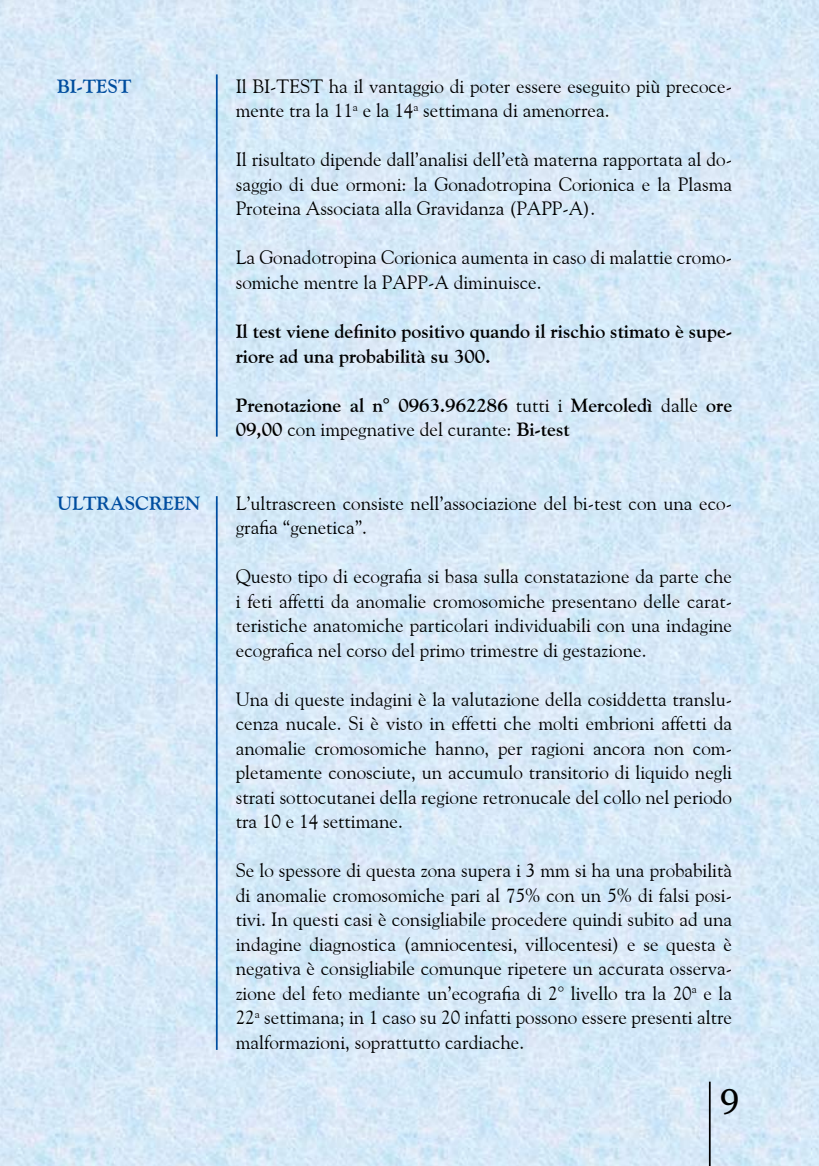
<style>
.page{position:relative;width:819px;height:1166px;background:#fff}
.page>*{position:absolute;margin:0;border:0;box-sizing:border-box;transform-origin:0 0}
.t1{font:35px "Georgia";color:#000}
.t2{font:19.25px/24.5px "Goudy Old Style BT";color:#000;text-align:justify}
.t3{font:700 19.25px/24.5px "Goudy Old Style BT";color:#000}
.t4{font:700 19.25px "Goudy Old Style BT";color:#004d9f}
.s1{font-weight:400}
</style>
<div class="page">
<img style="left:0;top:0;width:819px;height:1166px">
<hr style="left:708px;top:1081px;width:2px;height:85px;background:#000">
<hr style="left:216px;top:74px;width:2px;height:363px;background:#004d9f">
<hr style="left:216px;top:496px;width:2px;height:554px;background:#004d9f">
<p class="t4" style="left:57px;top:74px;width:76px">BI-TEST</p>
<p class="t4" style="left:57px;top:491px;width:145px">ULTRASCREEN</p>
<p class="t2" style="left:236px;top:74px;width:498px;text-indent:93px">ha il vantaggio di poter essere eseguito più precoce&shy;mente tra la 11<sup>a</sup> e la 14<sup>a</sup> settimana di amenorrea.</p>
<p class="t2" style="left:236px;top:147px;width:498px">Il risultato dipende dall’analisi dell’età materna rapportata al do&shy;saggio di due ormoni: la Gonadotropina Corionica e la Plasma Proteina Associata alla Gravidanza (PAPP-A).</p>
<p class="t2" style="left:236px;top:245px;width:498px">La Gonadotropina Corionica aumenta in caso di malattie cromo&shy;somiche mentre la PAPP-A diminuisce.</p>
<p class="t3" style="left:236px;top:319px;width:498px">Il test viene definito positivo quando il rischio stimato è supe&shy;riore ad una probabilità su 300.</p>
<p class="t3" style="left:236px;top:392px;width:498px">Prenotazione al n° 0963.962286 <span class="s1">tutti i</span> Mercoledì <span class="s1">dalle</span> ore<br>09,00 <span class="s1">con impegnative del curante:</span> Bi-test</p>
<p class="t2" style="left:236px;top:74px;width:54px">Il Bi-test</p>
<p class="t2" style="left:236px;top:490px;width:498px">L’ultrascreen consiste nell’associazione del bi-test con una eco&shy;grafia “genetica”.</p>
<p class="t2" style="left:236px;top:564px;width:498px">Questo tipo di ecografia si basa sulla constatazione da parte che i feti affetti da anomalie cromosomiche presentano delle carat&shy;teristiche anatomiche particolari individuabili con una indagine ecografica nel corso del primo trimestre di gestazione.</p>
<p class="t2" style="left:236px;top:686px;width:498px">Una di queste indagini è la valutazione della cosiddetta translu&shy;cenza nucale. Si è visto in effetti che molti embrioni affetti da anomalie cromosomiche hanno, per ragioni ancora non com&shy;pletamente conosciute, un accumulo transitorio di liquido negli strati sottocutanei della regione retronucale del collo nel periodo tra 10 e 14 settimane.</p>
<p class="t2" style="left:236px;top:858px;width:498px">Se lo spessore di questa zona supera i 3 mm si ha una probabilità di anomalie cromosomiche pari al 75% con un 5% di falsi posi&shy;tivi. In questi casi è consigliabile procedere quindi subito ad una indagine diagnostica (amniocentesi, villocentesi) e se questa è negativa è consigliabile comunque ripetere un accurata osserva&shy;zione del feto mediante un’ecografia di 2° livello tra la 20<sup>a</sup> e la 22<sup>a</sup> settimana; in 1 caso su 20 infatti possono essere presenti altre malformazioni, soprattutto cardiache.</p>
<h1 class="t1" style="left:719px;top:1076px;width:21px">9</h1>
</div>
